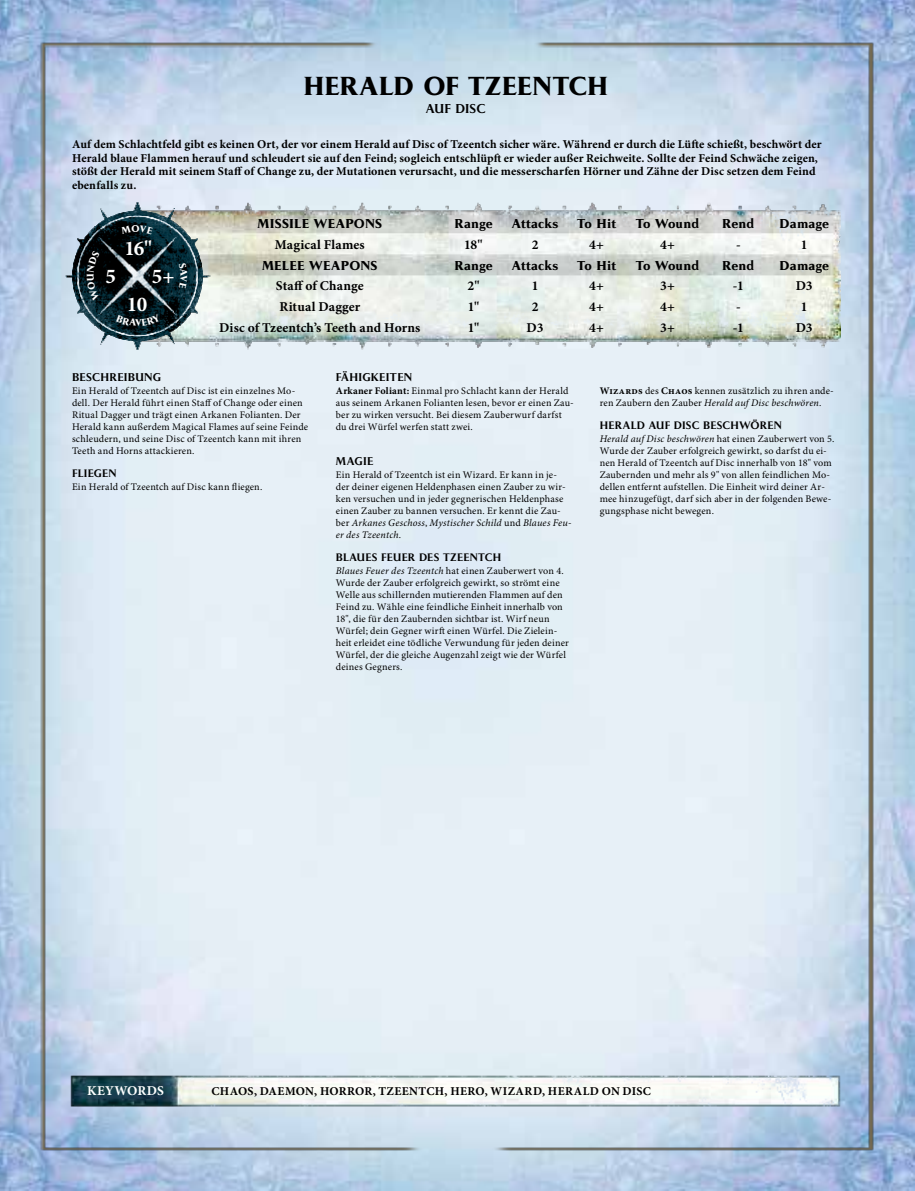
<style>
.page{position:relative;width:915px;height:1191px;background:#fff}
.page>*{position:absolute;margin:0;border:0;box-sizing:border-box;transform-origin:0 0}
.t1{font:700 24.3px "Pompei Std";color:#000}
.t2{font:700 21px "Minion Pro";color:#fff}
.t3{font:700 13.5px "Minion Pro";color:#000}
.t4{font:700 13.5px "Minion Pro";letter-spacing:.01em;color:#fff}
.t5{font:700 12px/13.5px "Minion Pro";letter-spacing:.015em;color:#000}
.t6{font:700 12px "Pompei Std";letter-spacing:.02em;color:#000}
.t7{font:600 12px "Pompei Std";letter-spacing:.01em;color:#000}
.t8{font:600 10.5px "Pompei Std";letter-spacing:.025em;color:#000}
.t9{font:10.2px/12px "Minion Pro";letter-spacing:.015em;color:#000}
.t10{font:600 10.2px "Pompei Std";letter-spacing:.025em;color:#000}
.s1{font-weight:700}
.s2{font-style:italic}
</style>
<div class="page">
<img style="left:0;top:0;width:914px;height:1191px">
<img style="left:64px;top:1064px;width:778px;height:63px">
<img style="left:138px;top:191px;width:702px;height:213px">
<img style="left:64px;top:202px;width:147px;height:147px">
<svg style="left:121px;top:225px;width:32px;height:9px"></svg>
<svg style="left:179px;top:262px;width:8px;height:27px"></svg>
<svg style="left:116px;top:314px;width:44px;height:12px"></svg>
<svg style="left:87px;top:250px;width:13px;height:51px"></svg>
<h1 class="t1" style="left:303px;top:70px;width:306px">HERALD OF TZEENTCH</h1>
<p class="t7" style="left:425px;top:100px;width:61px">AUF DISC</p>
<p class="t5" style="left:72px;top:138px;width:750px">Auf dem Schlachtfeld gibt es keinen Ort, der vor einem Herald auf Disc of Tzeentch sicher wäre. Während er durch die Lüfte schießt, beschwört der Herald blaue Flammen herauf und schleudert sie auf den Feind; sogleich entschlüpft er wieder außer Reichweite. Sollte der Feind Schwäche zeigen, stößt der Herald mit seinem Staff of Change zu, der Mutationen verursacht, und die messerscharfen Hörner und Zähne der Disc setzen dem Feind ebenfalls zu.</p>
<h2 class="t2" style="left:124px;top:236px;width:29px">16"</h2>
<h2 class="t2" style="left:105px;top:263px;width:12px">5</h2>
<h2 class="t2" style="left:152px;top:263px;width:24px">5+</h2>
<h2 class="t2" style="left:127px;top:291px;width:22px">10</h2>
<p class="t6" style="left:257px;top:216px;width:126px">MISSILE WEAPONS</p>
<p class="t6" style="left:454px;top:216px;width:40px">Range</p>
<p class="t6" style="left:511px;top:216px;width:48px">Attacks</p>
<p class="t6" style="left:577px;top:216px;width:41px">To Hit</p>
<p class="t6" style="left:635px;top:216px;width:65px">To Wound</p>
<p class="t6" style="left:722px;top:216px;width:34px">Rend</p>
<p class="t6" style="left:779px;top:216px;width:51px">Damage</p>
<h3 class="t3" style="left:275px;top:236px;width:91px">Magical Flames</h3>
<h3 class="t3" style="left:464px;top:236px;width:20px">18"</h3>
<h3 class="t3" style="left:531px;top:236px;width:8px">2</h3>
<h3 class="t3" style="left:589px;top:236px;width:16px">4+</h3>
<h3 class="t3" style="left:660px;top:236px;width:16px">4+</h3>
<h3 class="t3" style="left:735px;top:236px;width:6px">-</h3>
<h3 class="t3" style="left:800px;top:236px;width:8px">1</h3>
<p class="t6" style="left:262px;top:257px;width:117px">MELEE WEAPONS</p>
<p class="t6" style="left:454px;top:257px;width:40px">Range</p>
<p class="t6" style="left:511px;top:257px;width:48px">Attacks</p>
<p class="t6" style="left:577px;top:257px;width:41px">To Hit</p>
<p class="t6" style="left:635px;top:257px;width:65px">To Wound</p>
<p class="t6" style="left:722px;top:257px;width:34px">Rend</p>
<p class="t6" style="left:779px;top:257px;width:51px">Damage</p>
<h3 class="t3" style="left:276px;top:278px;width:89px">Staff of Change</h3>
<h3 class="t3" style="left:467px;top:278px;width:14px">2"</h3>
<h3 class="t3" style="left:531px;top:278px;width:8px">1</h3>
<h3 class="t3" style="left:589px;top:278px;width:16px">4+</h3>
<h3 class="t3" style="left:660px;top:278px;width:16px">3+</h3>
<h3 class="t3" style="left:732px;top:278px;width:12px">-1</h3>
<h3 class="t3" style="left:795px;top:278px;width:18px">D3</h3>
<h3 class="t3" style="left:279px;top:299px;width:82px">Ritual Dagger</h3>
<h3 class="t3" style="left:467px;top:299px;width:13px">1"</h3>
<h3 class="t3" style="left:531px;top:299px;width:8px">2</h3>
<h3 class="t3" style="left:589px;top:299px;width:16px">4+</h3>
<h3 class="t3" style="left:659px;top:299px;width:16px">4+</h3>
<h3 class="t3" style="left:735px;top:299px;width:6px">-</h3>
<h3 class="t3" style="left:800px;top:299px;width:8px">1</h3>
<h3 class="t3" style="left:219px;top:320px;width:203px">Disc of Tzeentch’s Teeth and Horns</h3>
<h3 class="t3" style="left:467px;top:320px;width:13px">1"</h3>
<h3 class="t3" style="left:526px;top:320px;width:18px">D3</h3>
<h3 class="t3" style="left:589px;top:320px;width:16px">4+</h3>
<h3 class="t3" style="left:660px;top:320px;width:16px">3+</h3>
<h3 class="t3" style="left:732px;top:320px;width:12px">-1</h3>
<h3 class="t3" style="left:795px;top:320px;width:18px">D3</h3>
<p class="t8" style="left:72px;top:370px;width:91px">BESCHREIBUNG</p>
<p class="t9" style="left:72px;top:385px;width:238px">Ein Herald of Tzeentch auf Disc ist ein einzelnes Mo&shy;dell. Der Herald führt einen Staff of Change oder einen Ritual Dagger und trägt einen Arkanen Folianten. Der Herald kann außerdem Magical Flames auf seine Feinde schleudern, und seine Disc of Tzeentch kann mit ihren Teeth and Horns attackieren.</p>
<p class="t10" style="left:72px;top:466px;width:46px">FLIEGEN</p>
<p class="t9" style="left:72px;top:481px;width:192px">Ein Herald of Tzeentch auf Disc kann fliegen.</p>
<p class="t8" style="left:336px;top:370px;width:78px">FÄHIGKEITEN</p>
<p class="t9" style="left:336px;top:385px;width:239px"><span class="s1">Arkaner Foliant:</span> Einmal pro Schlacht kann der Herald aus seinem Arkanen Folianten lesen, bevor er einen Zau&shy;ber zu wirken versucht. Bei diesem Zauberwurf darfst du drei Würfel werfen statt zwei.</p>
<p class="t8" style="left:336px;top:454px;width:39px">MAGIE</p>
<p class="t9" style="left:336px;top:469px;width:237px">Ein Herald of Tzeentch ist ein Wizard. Er kann in je&shy;der deiner eigenen Heldenphasen einen Zauber zu wir&shy;ken versuchen und in jeder gegnerischen Heldenphase einen Zauber zu bannen versuchen. Er kennt die Zau&shy;ber <span class="s2">Arkanes Geschoss</span>, <span class="s2">Mystischer Schild</span> und <span class="s2">Blaues Feu&shy;er des Tzeentch</span>.</p>
<p class="t10" style="left:336px;top:550px;width:167px">BLAUES FEUER DES TZEENTCH</p>
<p class="t9" style="left:336px;top:565px;width:234px"><span class="s2">Blaues Feuer des Tzeentch</span> hat einen Zauberwert von 4.<br>Wurde der Zauber erfolgreich gewirkt, so strömt eine Welle aus schillernden mutierenden Flammen auf den Feind zu. Wähle eine feindliche Einheit innerhalb von 18", die für den Zaubernden sichtbar ist. Wirf neun Würfel; dein Gegner wirft einen Würfel. Die Zielein&shy;heit erleidet eine tödliche Verwundung für jeden deiner Würfel, der die gleiche Augenzahl zeigt wie der Würfel deines Gegners.</p>
<p class="t9" style="left:599px;top:385px;width:235px"><span class="s1">Wizards</span> des <span class="s1">Chaos</span> kennen zusätzlich zu ihren ande&shy;ren Zaubern den Zauber <span class="s2">Herald auf Disc beschwören</span>.</p>
<p class="t10" style="left:599px;top:418px;width:184px">HERALD AUF DISC BESCHWÖREN</p>
<p class="t9" style="left:599px;top:433px;width:236px"><span class="s2">Herald auf Disc beschwören</span> hat einen Zauberwert von 5.<br>Wurde der Zauber erfolgreich gewirkt, so darfst du ei&shy;nen Herald of Tzeentch auf Disc innerhalb von 18" vom Zaubernden und mehr als 9" von allen feindlichen Mo&shy;dellen entfernt aufstellen. Die Einheit wird deiner Ar&shy;mee hinzugefügt, darf sich aber in der folgenden Bewe&shy;gungsphase nicht bewegen.</p>
<h3 class="t4" style="left:87px;top:1082px;width:78px">KEYWORDS</h3>
<p class="t5" style="left:211px;top:1084px;width:441px">CHAOS, DAEMON, HORROR, TZEENTCH, HERO, WIZARD, HERALD ON DISC</p>
</div>
